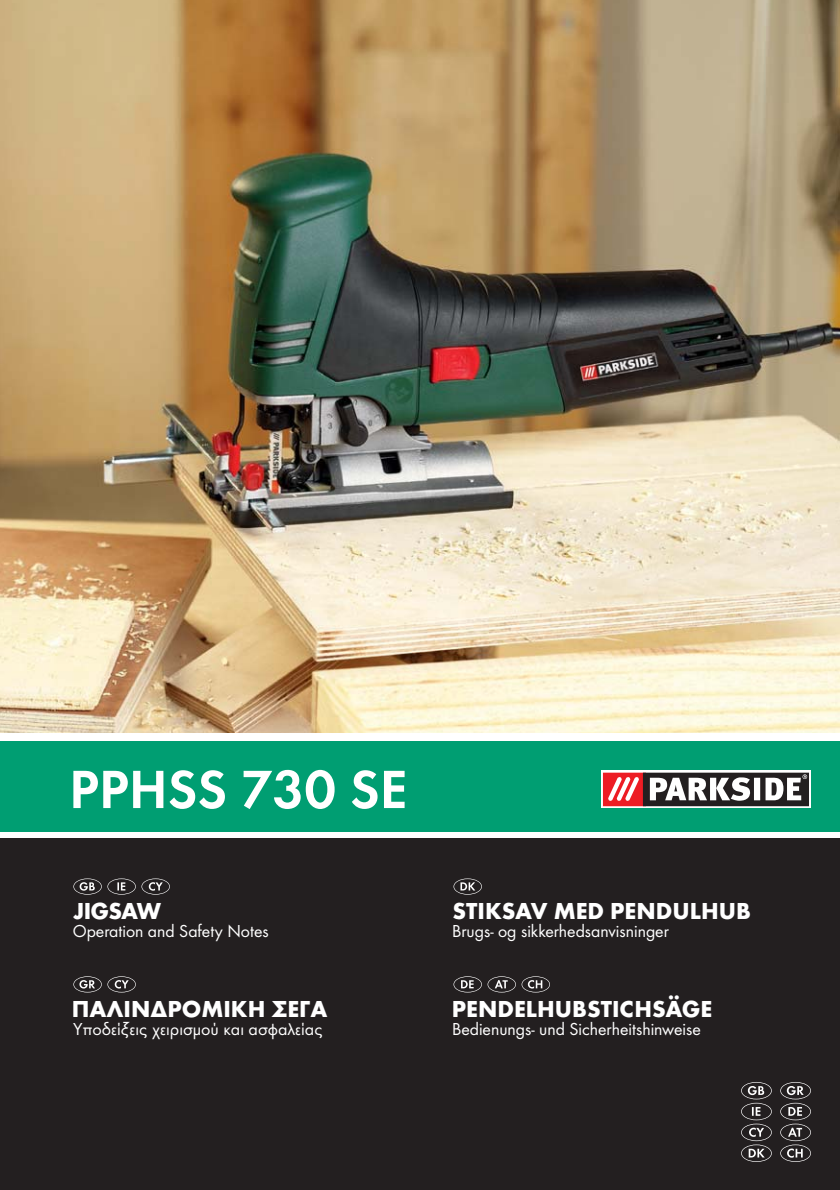
<style>
.page{position:relative;width:840px;height:1190px;background:#fff}
.page>*{position:absolute;margin:0;border:0;box-sizing:border-box;transform-origin:0 0}
.t1{font:55.8px "Futura Dem";color:#fff}
.t2{font:700 24px "Futura";color:#fff}
.t3{font:18px "Futura Boo";color:#fff}
</style>
<div class="page">
<img style="left:0;top:0;width:839px;height:733px">
<div style="left:0;top:741px;width:839px;height:91px;background:#009e72"></div>
<svg style="left:601px;top:771px;width:209px;height:37px"></svg>
<svg style="left:603px;top:773px;width:205px;height:33px;background:#906f71"></svg>
<div style="left:0;top:839px;width:839px;height:351px;background:#231f20"></div>
<svg style="left:453px;top:976px;width:97px;height:16px"></svg>
<svg style="left:453px;top:878px;width:29px;height:17px"></svg>
<svg style="left:73px;top:976px;width:63px;height:16px"></svg>
<svg style="left:73px;top:878px;width:97px;height:17px"></svg>
<svg style="left:741px;top:1082px;width:30px;height:80px"></svg>
<svg style="left:780px;top:1082px;width:30px;height:80px"></svg>
<h1 class="t1" style="left:69px;top:756px;width:339px">PPHSS 730 SE</h1>
<h2 class="t2" style="left:73px;top:901px;width:89px">JIGSAW</h2>
<p class="t3" style="left:73px;top:922px;width:197px">Operation and Safety Notes</p>
<h2 class="t2" style="left:72px;top:999px;width:257px">ΠΑΛΙΝΔΡΟΜΙΚΗ ΣΕΓΑ</h2>
<p class="t3" style="left:73px;top:1020px;width:251px">Υποδείξεις χειρισμού και ασφαλείας</p>
<h2 class="t2" style="left:452px;top:901px;width:300px">STIKSAV MED PENDULHUB</h2>
<p class="t3" style="left:452px;top:922px;width:218px">Brugs- og sikkerhedsanvisninger</p>
<h2 class="t2" style="left:452px;top:999px;width:262px">PENDELHUBSTICHSÄGE</h2>
<p class="t3" style="left:452px;top:1020px;width:250px">Bedienungs- und Sicherheitshinweise</p>
</div>
